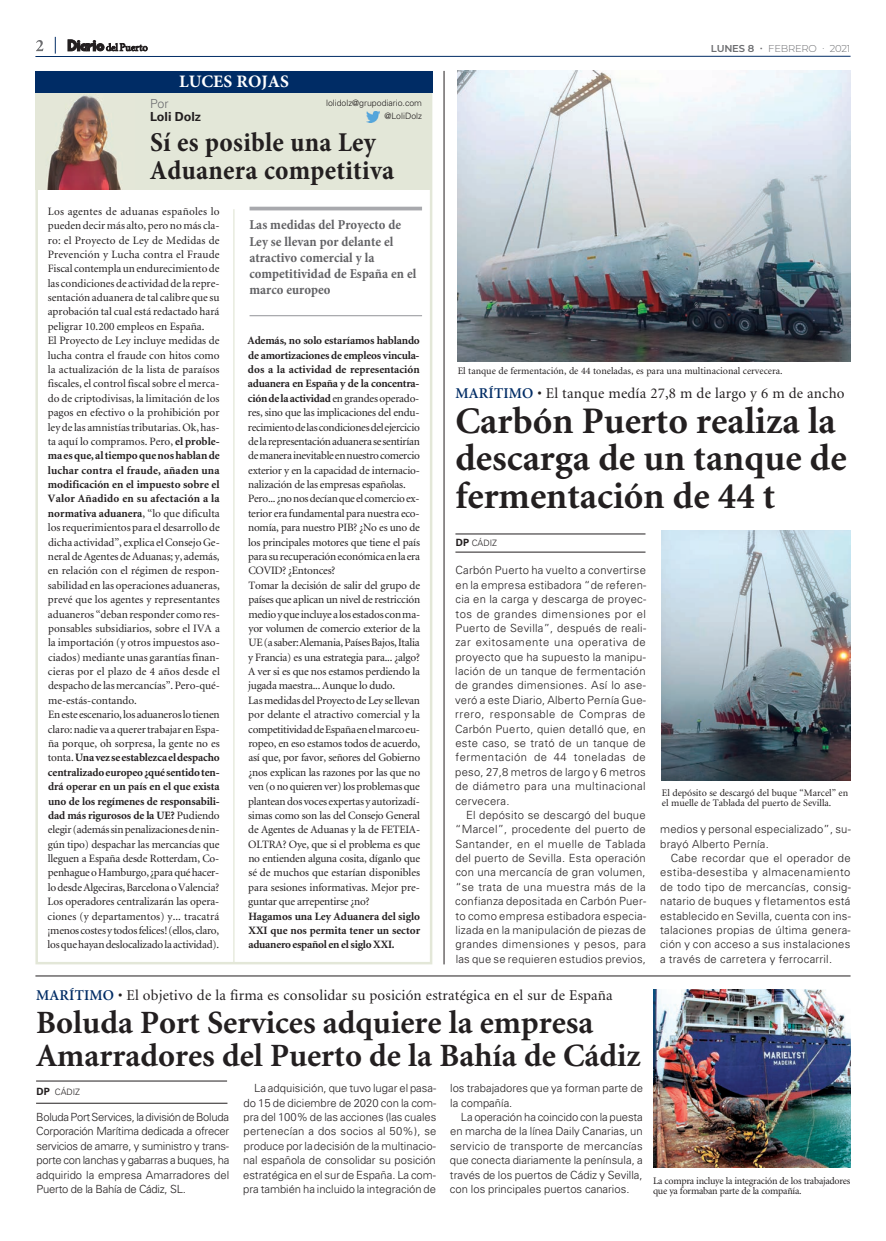
<style>
.page{position:relative;width:886px;height:1241px;background:#fff}
.page>*{position:absolute;margin:0;border:0;box-sizing:border-box;transform-origin:0 0}
.t1{font:700 37.5px/37.5px "Minion";color:#231f20}
.t2{font:700 32.5px/32.5px "Minion";color:#231f20}
.t3{font:700 condensed 27.5px/28.6px "Minion Pro";letter-spacing:.01em;color:#231f20}
.t4{font:700 17.5px "Minion Pro";color:#fff}
.t5{font:15px "Minion Regular 2";letter-spacing:.01em;color:#231f20}
.t6{font:700 condensed 13.75px/16.2px "Minion Pro";color:#636366}
.t7{font:700 12.5px "Univers";color:#231f20}
.t8{font:300 12.5px "Univers";color:#6c6d70}
.t9{font:11.25px/14.4px "Minion Regular 2";letter-spacing:-.01em;color:#231f20}
.t10{font:300 11.25px/14.4px "Univers";letter-spacing:.015em;color:#231f20;text-align:justify}
.t11{font:700 11.25px/14.4px "Minion";letter-spacing:-.01em;color:#231f20;text-align:justify}
.t12{font:10px/10px "Minion Regular 2";color:#231f20}
.t13{font:10px/10px "Minion Regular 2";letter-spacing:-.025em;color:#231f20}
.t14{font:300 10px "Montserrat";letter-spacing:-.02em;color:#6c6d70}
.t15{font:300 8.75px/13.8px "Univers";color:#231f20;text-align:right}
.s1{font-family:"Minion";font-weight:700}
.s2{font-family:"Minion Regular 2";font-weight:400}
.s3{font-weight:600}
.s4{font-family:"Minion";font-weight:600;color:#002c65}
.s5{font-weight:700;font-size:10px}
</style>
<div class="page">
<svg style="left:36px;top:40px;width:7px;height:11px"></svg>
<svg style="left:55px;top:37px;width:1px;height:17px"></svg>
<hr style="left:35px;top:56px;width:815px;height:1px;background:#002c65">
<svg style="left:68px;top:40px;width:80px;height:11px"></svg>
<div style="left:35px;top:92px;width:397px;height:98px;background:#e3e7d8"></div>
<img style="left:36px;top:92px;width:99px;height:98px">
<div style="left:35px;top:71px;width:398px;height:21px;background:#002c65"></div>
<hr style="left:233px;top:209px;width:1px;height:754px;background:#e3e7d8">
<hr style="left:250px;top:207px;width:172px;height:3px;background:#a8a9ad">
<hr style="left:250px;top:315px;width:172px;height:1px;background:#a8a9ad">
<svg style="left:366px;top:112px;width:13px;height:10px"></svg>
<hr style="left:444px;top:71px;width:1px;height:893px;background:#231f20">
<img style="left:458px;top:71px;width:392px;height:290px">
<hr style="left:35px;top:975px;width:815px;height:1px;background:#231f20">
<hr style="left:36px;top:1080px;width:191px;height:1px;background:#231f20">
<hr style="left:36px;top:1102px;width:191px;height:1px;background:#231f20">
<hr style="left:455px;top:533px;width:190px;height:1px;background:#231f20">
<hr style="left:455px;top:552px;width:190px;height:1px;background:#231f20">
<img style="left:662px;top:530px;width:188px;height:250px">
<img style="left:653px;top:989px;width:197px;height:178px">
<h3 class="t4" style="left:179px;top:75px;width:111px">LUCES ROJAS</h3>
<p class="t8" style="left:150px;top:99px;width:20px">Por</p>
<p class="t7" style="left:150px;top:112px;width:53px">Loli Dolz</p>
<p class="t15" style="left:326px;top:96px;width:97px">lolidolz@grupodiario.com @LoliDolz</p>
<h3 class="t3" style="left:150px;top:130px;width:246px">Sí es posible una Ley<br>Aduanera competitiva</h3>
<p class="t9" style="left:48px;top:205px;width:174px">Los agentes de aduanas españoles lo pueden decir más alto, pero no más cla&shy;ro: el Proyecto de Ley de Medidas de Prevención y Lucha contra el Fraude Fiscal contempla un endurecimiento de las condiciones de actividad de la repre&shy;sentación aduanera de tal calibre que su aprobación tal cual está redactado hará peligrar 10.200 empleos en España.<br>El Proyecto de Ley incluye medidas de lucha contra el fraude con hitos como la actualización de la lista de paraísos fiscales, el control fiscal sobre el merca&shy;do de criptodivisas, la limitación de los pagos en efectivo o la prohibición por ley de las amnistías tributarias. Ok, has&shy;ta aquí lo compramos. Pero, <span class="s1">el proble-</span></p>
<p class="t11" style="left:48px;top:449px;width:173px">ma es que, al tiempo que nos hablan de luchar contra el fraude, añaden una modificación en el impuesto sobre el Valor Añadido en su afectación a la normativa aduanera<span class="s2">, “lo que dificulta</span></p>
<p class="t9" style="left:48px;top:521px;width:173px">los requerimientos para el desarrollo de dicha actividad”, explica el Consejo Ge&shy;neral de Agentes de Aduanas; y, además, en relación con el régimen de respon&shy;sabilidad en las operaciones aduaneras, prevé que los agentes y representantes aduaneros “deban responder como res&shy;ponsables subsidiarios, sobre el IVA a la importación (y otros impuestos aso&shy;ciados) mediante unas garantías finan&shy;cieras por el plazo de 4 años desde el despacho de las mercancías”. Pero-qué&shy;me-estás-contando.<br>En este escenario, los aduaneros lo tienen claro: nadie va a querer trabajar en Espa&shy;ña porque, oh sorpresa, la gente no es</p>
<p class="t11" style="left:48px;top:751px;width:173px"><span class="s2">tonta.</span> Una vez se establezca el despacho centralizado europeo ¿qué sentido ten&shy;drá operar en un país en el que exista uno de los regímenes de responsabili&shy;dad más rigurosos de la UE? <span class="s2">Pudiendo</span></p>
<p class="t9" style="left:47px;top:823px;width:174px;text-align:justify">elegir (además sin penalizaciones de nin&shy;gún tipo) despachar las mercancías que lleguen a España desde Rotterdam, Co&shy;penhague o Hamburgo, ¿para qué hacer&shy;lo desde Algeciras, Barcelona o Valencia?<br>Los operadores centralizarán las opera&shy;ciones (y departamentos) y... tracatrá ¡menos costes y todos felices! (ellos, claro, los que hayan deslocalizado la actividad).</p>
<p class="t6" style="left:249px;top:218px;width:169px">Las medidas del Proyecto de<br>Ley se llevan por delante el atractivo comercial y la competitividad de España en el marco europeo</p>
<p class="t11" style="left:247px;top:334px;width:174px">Además, no solo estaríamos hablando de amortizaciones de empleos vincula&shy;dos a la actividad de representación aduanera en España y de la concentra&shy;ción de la actividad<span class="s2">en grandes operado-</span></p>
<p class="t9" style="left:248px;top:406px;width:174px">res, sino que las implicaciones del endu&shy;recimiento de las condiciones del ejercicio de la representación aduanera se sentirían de manera inevitable en nuestro comercio exterior y en la capacidad de internacio&shy;nalización de las empresas españolas.<br>Pero... ¿no nos decían que el comercio ex&shy;terior era fundamental para nuestra eco&shy;nomía, para nuestro PIB? ¿No es uno de los principales motores que tiene el país para su recuperación económica en la era COVID? ¿Entonces?<br>Tomar la decisión de salir del grupo de países que aplican un nivel de restricción medio y que incluye a los estados con ma&shy;yor volumen de comercio exterior de la UE (a saber: Alemania, Países Bajos, Italia y Francia) es una estrategia para... ¿algo?<br>A ver si es que nos estamos perdiendo la jugada maestra... Aunque lo dudo.<br>Las medidas del Proyecto de Ley se llevan por delante el atractivo comercial y la competitividad de España en el marco eu&shy;ropeo, en eso estamos todos de acuerdo, así que, por favor, señores del Gobierno ¿nos explican las razones por las que no ven (o no quieren ver) los problemas que plantean dos voces expertas y autorizadí&shy;simas como son las del Consejo General de Agentes de Aduanas y la de FETEIA-OLTRA? Oye, que si el problema es que no entienden alguna cosita, díganlo que sé de muchos que estarían disponibles para sesiones informativas. Mejor pre&shy;guntar que arrepentirse ¿no?</p>
<p class="t11" style="left:248px;top:909px;width:173px">Hagamos una Ley Aduanera del siglo XXI que nos permita tener un sector aduanero español en el siglo XXI.</p>
<p class="t14" style="left:711px;top:45px;width:141px"><span class="s3">LUNES 8 ·</span> FEBRERO · 2021</p>
<p class="t12" style="left:458px;top:367px;width:326px">El tanque de fermentación, de 44 toneladas, es para una multinacional cervecera.</p>
<h1 class="t1" style="left:455px;top:405px;width:393px">Carbón Puerto realiza la descarga de un tanque de fermentación de 44 t</h1>
<h3 class="t5" style="left:455px;top:387px;width:390px"><span class="s4">MARÍTIMO</span> • El tanque medía 27,8 m de largo y 6 m de ancho</h3>
<p class="t15" style="left:456px;top:537px;width:43px"><span class="s5">DP</span> CÁDIZ</p>
<p class="t10" style="left:455px;top:564px;width:193px">Carbón Puerto ha vuelto a convertirse en la empresa estibadora “de referen&shy;cia en la carga y descarga de proyec&shy;tos de grandes dimensiones por el Puerto de Sevilla”, después de reali&shy;zar exitosamente una operativa de proyecto que ha supuesto la manipu&shy;lación de un tanque de fermentación de grandes dimensiones. Así lo ase&shy;veró a este Diario, Alberto Pernía Gue&shy;rrero, responsable de Compras de Carbón Puerto, quien detalló que, en este caso, se trató de un tanque de fermentación de 44 toneladas de peso, 27,8 metros de largo y 6 metros de diámetro para una multinacional cervecera.</p>
<p class="t10" style="left:455px;top:808px;width:192px;text-indent:11px">El depósito se descargó del buque “Marcel”, procedente del puerto de Santander, en el muelle de Tablada del puerto de Sevilla. Esta operación con una mercancía de gran volumen, “se trata de una muestra más de la confianza depositada en Carbón Puer&shy;to como empresa estibadora especia&shy;lizada en la manipulación de piezas de grandes dimensiones y pesos, para las que se requieren estudios previos,</p>
<p class="t12" style="left:662px;top:788px;width:188px">El depósito se descargó del buque “Marcel” en el muelle de Tablada del puerto de Sevilla.</p>
<p class="t10" style="left:660px;top:823px;width:192px">medios y personal especializado”, su&shy;brayó Alberto Pernía.</p>
<p class="t10" style="left:660px;top:851px;width:192px;text-indent:11px">Cabe recordar que el operador de estiba-desestiba y almacenamiento de todo tipo de mercancías, consig&shy;natario de buques y fletamentos está establecido en Sevilla, cuenta con ins&shy;talaciones propias de última genera&shy;ción y con acceso a sus instalaciones a través de carretera y ferrocarril.</p>
<h3 class="t5" style="left:36px;top:989px;width:578px"><span class="s4">MARÍTIMO</span> • El objetivo de la firma es consolidar su posición estratégica en el sur de España</h3>
<h2 class="t2" style="left:36px;top:1009px;width:606px">Boluda Port Services adquiere la empresa<br>Amarradores del Puerto de la Bahía de Cádiz</h2>
<p class="t15" style="left:37px;top:1085px;width:45px"><span class="s5">DP</span> CÁDIZ</p>
<p class="t10" style="left:36px;top:1110px;width:195px">Boluda Port Services, la división de Boluda Corporación Marítima dedicada a ofrecer servicios de amarre, y suministro y trans&shy;porte con lanchas y gabarras a buques, ha adquirido la empresa Amarradores del Puerto de la Bahía de Cádiz, SL.</p>
<p class="t10" style="left:243px;top:1081px;width:195px;text-indent:11px">La adquisición, que tuvo lugar el pasa&shy;do 15 de diciembre de 2020 con la com&shy;pra del 100% de las acciones (las cuales pertenecían a dos socios al 50%), se produce por la decisión de la multinacio&shy;nal española de consolidar su posición estratégica en el sur de España. La com&shy;pra también ha incluido la integración de</p>
<p class="t10" style="left:450px;top:1081px;width:194px">los trabajadores que ya forman parte de la compañía.</p>
<p class="t10" style="left:450px;top:1110px;width:194px;text-indent:11px">La operación ha coincido con la puesta en marcha de la línea Daily Canarias, un servicio de transporte de mercancías que conecta diariamente la península, a través de los puertos de Cádiz y Sevilla, con los principales puertos canarios.</p>
<p class="t13" style="left:653px;top:1176px;width:199px">La compra incluye la integración de los trabajadores que ya formaban parte de la compañía.</p>
</div>
